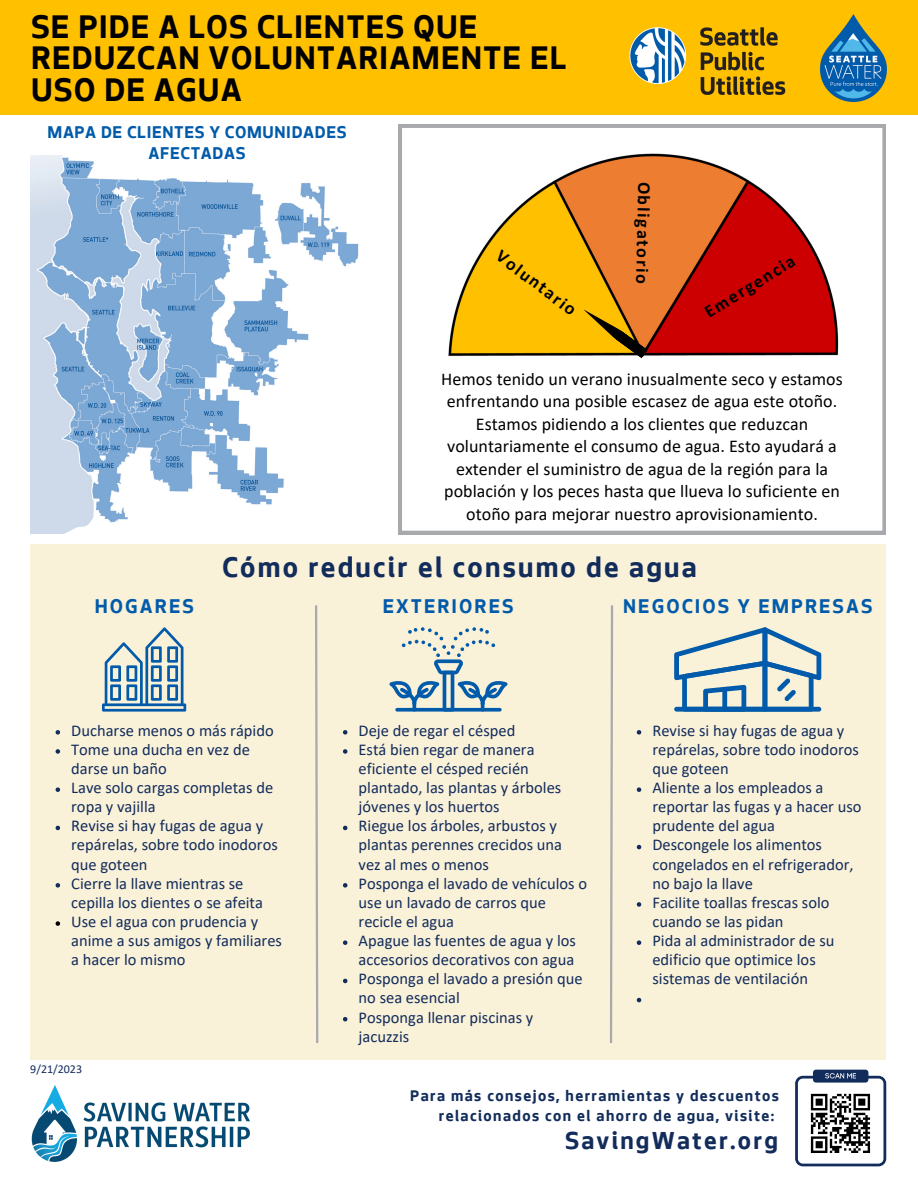
<style>
.page{position:relative;width:918px;height:1188px;background:#fff}
.page>*{position:absolute;margin:0;border:0;box-sizing:border-box;transform-origin:0 0}
.t1{font:700 34.5px/31.5px "Seattle Text";letter-spacing:.03em;color:#000}
.t2{font:700 30px "Seattle Text";letter-spacing:.075em;color:#122c5b}
.t3{font:700 25.95px "Seattle Text";letter-spacing:.085em;color:#122c5b}
.t4{font:700 21px "Seattle Text";letter-spacing:.1em;color:#015baa}
.t5{font:18px/22.5px "Calibri";color:#000;text-align:center}
.t6{font:700 18px/21.3px "Seattle Text";letter-spacing:.035em;color:#015baa;text-align:center}
.t7{font:700 18px "Calibri";color:#000}
.t8{font:16.5px/19.2px "Calibri";color:#122c5b}
.t9{font:700 16.2px/20.2px "Seattle Text";letter-spacing:.085em;color:#122c5b;text-align:right}
.t10{font:12px "Calibri";color:#122c5b}
</style>
<div class="page">
<div style="left:0;top:0;width:918px;height:114px;background:#ffc000"></div>
<div style="left:813px;top:1070px;width:55px;height:13px;background:#122c5b;border-radius:3px"></div>
<svg style="left:795px;top:1073px;width:91px;height:93px"></svg>
<img style="left:629px;top:27px;width:157px;height:68px">
<img style="left:31px;top:1085px;width:218px;height:77px">
<img style="left:30px;top:156px;width:329px;height:378px">
<svg style="left:399px;top:125px;width:487px;height:409px"></svg>
<img style="left:821px;top:14px;width:65px;height:88px">
<div style="left:30px;top:544px;width:856px;height:516px;background:#faf1d9"></div>
<svg style="left:610px;top:605px;width:4px;height:438px"></svg>
<svg style="left:315px;top:605px;width:4px;height:438px"></svg>
<svg style="left:674px;top:627px;width:147px;height:85px"></svg>
<div style="left:674px;top:707px;width:147px;height:5px;background:#015baa;border-radius:2px"></div>
<div style="left:722px;top:687px;width:5px;height:24px;background:#015baa;border-radius:2px"></div>
<svg style="left:102px;top:627px;width:84px;height:85px"></svg>
<svg style="left:389px;top:627px;width:119px;height:85px"></svg>
<svg style="left:637px;top:730px;width:4px;height:5px"></svg>
<svg style="left:637px;top:787px;width:4px;height:5px"></svg>
<svg style="left:637px;top:845px;width:4px;height:4px"></svg>
<svg style="left:637px;top:902px;width:4px;height:5px"></svg>
<svg style="left:637px;top:940px;width:4px;height:5px"></svg>
<svg style="left:637px;top:998px;width:4px;height:4px"></svg>
<svg style="left:56px;top:730px;width:4px;height:5px"></svg>
<svg style="left:56px;top:749px;width:4px;height:5px"></svg>
<svg style="left:56px;top:787px;width:4px;height:5px"></svg>
<svg style="left:56px;top:826px;width:4px;height:4px"></svg>
<svg style="left:56px;top:883px;width:4px;height:5px"></svg>
<svg style="left:56px;top:921px;width:4px;height:5px"></svg>
<svg style="left:343px;top:730px;width:4px;height:5px"></svg>
<svg style="left:343px;top:749px;width:4px;height:5px"></svg>
<svg style="left:343px;top:826px;width:4px;height:4px"></svg>
<svg style="left:343px;top:883px;width:4px;height:5px"></svg>
<svg style="left:343px;top:940px;width:4px;height:5px"></svg>
<svg style="left:343px;top:979px;width:4px;height:4px"></svg>
<svg style="left:343px;top:1017px;width:4px;height:4px"></svg>
<img style="left:435px;top:143px;width:426px;height:229px">
<svg style="left:480px;top:164px;width:182px;height:195px;background:#eaa630"></svg>
<div style="left:687px;top:238px;width:126px;height:98px;background:#c00"></div>
<p class="t1" style="left:31px;top:15px;width:537px">SE PIDE A LOS CLIENTES QUE<br>REDUZCAN VOLUNTARIAMENTE EL<br>USO DE AGUA</p>
<p class="t6" style="left:48px;top:124px;width:301px">MAPA DE CLIENTES Y COMUNIDADES<br>AFECTADAS</p>
<p class="t7" style="left:503px;top:248px;width:97px;rotate:37deg">Voluntario</p>
<p class="t7" style="left:652px;top:182px;width:104px;rotate:91deg">Obligatorio</p>
<p class="t7" style="left:702px;top:307px;width:104px;rotate:-32deg">Emergencia</p>
<p class="t5" style="left:441px;top:369px;width:403px">Hemos tenido un verano inusualmente seco y estamos enfrentando una posible escasez de agua este otoño.<br>Estamos pidiendo a los clientes que reduzcan voluntariamente el consumo de agua. Esto ayudará a extender el suministro de agua de la región para la población y los peces hasta que llueva lo suficiente en otoño para mejorar nuestro aprovisionamiento.</p>
<p class="t4" style="left:95px;top:599px;width:101px">HOGARES</p>
<p class="t2" style="left:222px;top:556px;width:476px">Cómo reducir el consumo de agua</p>
<p class="t4" style="left:383px;top:599px;width:132px">EXTERIORES</p>
<p class="t4" style="left:623px;top:599px;width:251px">NEGOCIOS Y EMPRESAS</p>
<p class="t8" style="left:71px;top:722px;width:204px">Ducharse menos o más rápido</p>
<p class="t8" style="left:71px;top:741px;width:180px">Tome una ducha en vez de darse un baño</p>
<p class="t8" style="left:71px;top:779px;width:203px">Lave solo cargas completas de ropa y vajilla</p>
<p class="t8" style="left:71px;top:818px;width:208px">Revise si hay fugas de agua y repárelas, sobre todo inodoros que goteen</p>
<p class="t8" style="left:71px;top:875px;width:193px">Cierre la llave mientras se cepilla los dientes o se afeita</p>
<p class="t8" style="left:71px;top:913px;width:212px">Use el agua con prudencia y anime a sus amigos y familiares a hacer lo mismo</p>
<p class="t10" style="left:30px;top:1064px;width:53px">9/21/2023</p>
<p class="t8" style="left:359px;top:722px;width:158px">Deje de regar el césped</p>
<p class="t8" style="left:359px;top:741px;width:204px">Está bien regar de manera eficiente el césped recién plantado, las plantas y árboles jóvenes y los huertos</p>
<p class="t8" style="left:359px;top:818px;width:205px">Riegue los árboles, arbustos y plantas perennes crecidos una vez al mes o menos</p>
<p class="t8" style="left:359px;top:875px;width:230px">Posponga el lavado de vehículos o use un lavado de carros que recicle el agua</p>
<p class="t8" style="left:359px;top:932px;width:219px">Apague las fuentes de agua y los accesorios decorativos con agua</p>
<p class="t8" style="left:359px;top:971px;width:225px">Posponga el lavado a presión que no sea esencial</p>
<p class="t8" style="left:359px;top:1009px;width:176px">Posponga llenar piscinas y jacuzzis</p>
<p class="t8" style="left:652px;top:722px;width:208px">Revise si hay fugas de agua y repárelas, sobre todo inodoros que goteen</p>
<p class="t8" style="left:652px;top:779px;width:211px">Aliente a los empleados a reportar las fugas y a hacer uso prudente del agua</p>
<p class="t8" style="left:652px;top:837px;width:203px">Descongele los alimentos congelados en el refrigerador, no bajo la llave</p>
<p class="t8" style="left:652px;top:894px;width:179px">Facilite toallas frescas solo cuando se las pidan</p>
<p class="t8" style="left:652px;top:932px;width:184px">Pida al administrador de su edificio que optimice los sistemas de ventilación</p>
<p class="t9" style="left:410px;top:1087px;width:370px">Para más consejos, herramientas y descuentos relacionados con el ahorro de agua, visite:</p>
<p class="t3" style="left:565px;top:1131px;width:214px">SavingWater.org</p>
</div>
